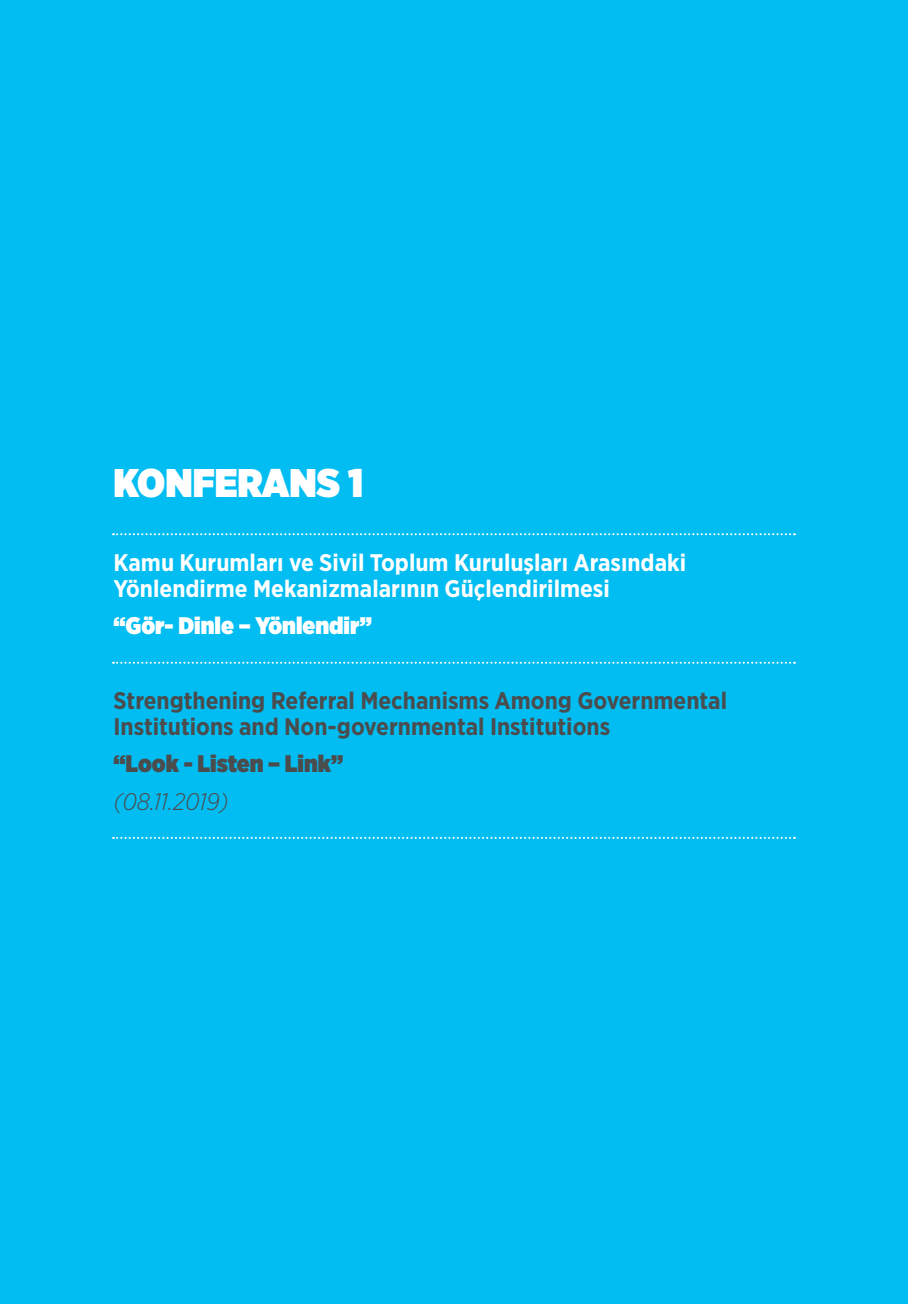
<style>
.page{position:relative;width:908px;height:1304px;background:#fff}
.page>*{position:absolute;margin:0;border:0;box-sizing:border-box;transform-origin:0 0}
.t1{font:900 40px "Gotham Narrow";color:#fff}
.t2{font:700 24px/26px "Gotham Narrow";color:#4b4c4d}
.t3{font:700 24px/26px "Gotham Narrow";color:#fff}
.t4{font:900 24px "Gotham Narrow";color:#fff}
.t5{font:900 24px "Gotham Narrow";color:#4b4c4d}
.t6{font:italic 300 24px "Gotham Narrow";color:#4b4c4d}
</style>
<div class="page">
<div style="left:0;top:0;width:907px;height:1304px;background:#01bdf2"></div>
<svg style="left:113px;top:662px;width:681px;height:2px"></svg>
<svg style="left:113px;top:533px;width:681px;height:2px"></svg>
<svg style="left:113px;top:837px;width:681px;height:2px"></svg>
<h1 class="t1" style="left:113px;top:456px;width:127px">Konferan</h1>
<h1 class="t1" style="left:317px;top:456px;width:48px">s 1</h1>
<p class="t3" style="left:113px;top:549px;width:574px">Kamu Kurumları ve Sivil Toplum Kuruluşları Arasındaki<br>Yönlendirme Mekanizmalarının Güçlendirilmesi</p>
<p class="t4" style="left:113px;top:609px;width:260px">“Gör- Dinle – Yönlendir”</p>
<p class="t2" style="left:113px;top:687px;width:615px">Strengthening Referral Mechanisms Among Governmental<br>Institutions and Non-governmental Institutions</p>
<p class="t5" style="left:113px;top:747px;width:231px">“Look - Listen – Link”</p>
<p class="t6" style="left:113px;top:786px;width:117px">(08.11.2019)</p>
</div>
